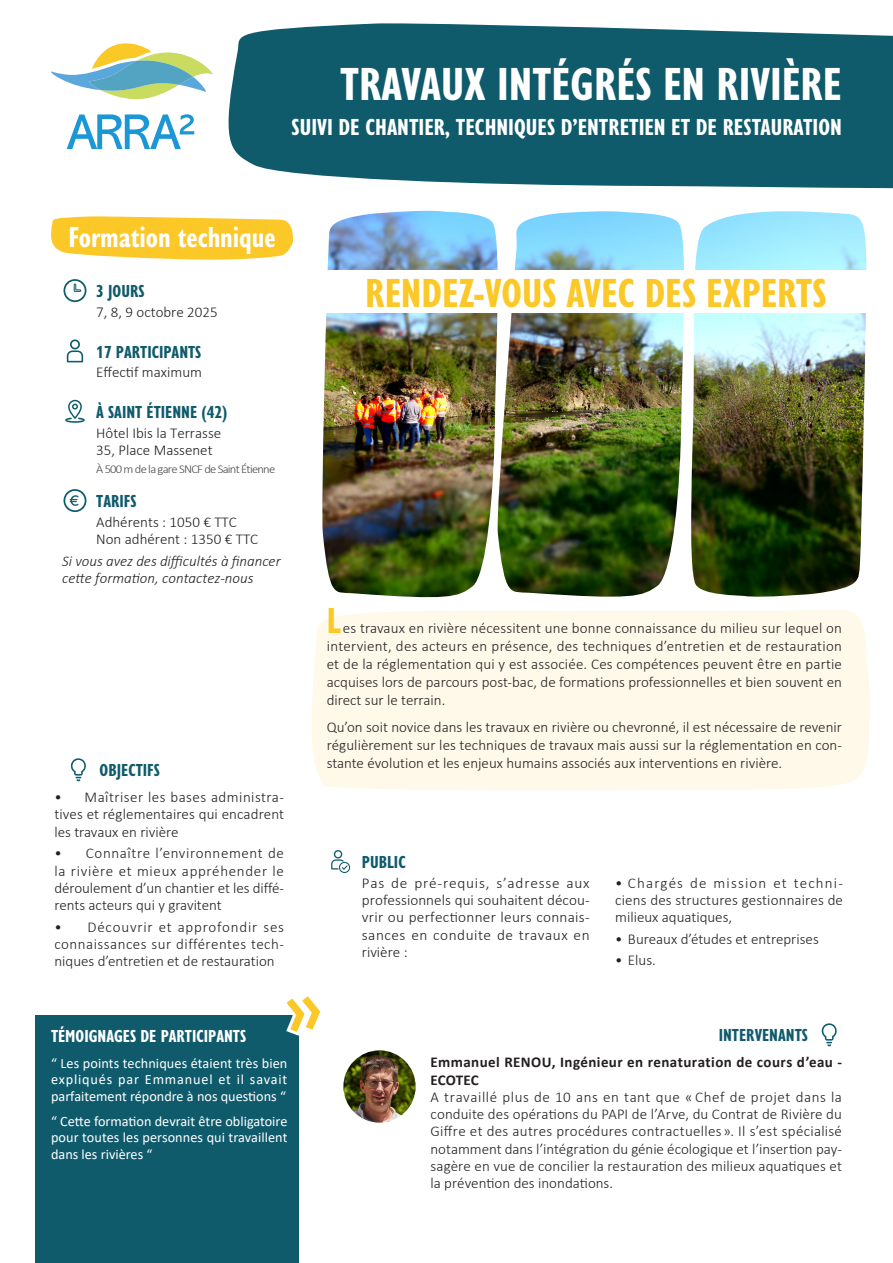
<style>
.page{position:relative;width:893px;height:1263px;background:#fff}
.page>*{position:absolute;margin:0;border:0;box-sizing:border-box;transform-origin:0 0}
.TITRE_1_BLANC{font:700 condensed 48px "Gill Sans Nova";color:#fff}
.RDV_avec_des_experts{font:700 condensed 42px "Gill Sans Nova";color:#fbc827}
.texte{font:700 condensed 37.5px "Gill Sans Nova";color:#fbc827}
.type_de_formation{font:700 condensed 30px "Gill Sans Nova";color:#fff}
.TITRE_2_BLANC{font:700 condensed 24px "Gill Sans Nova";color:#fff}
.titres_blocs{font:700 condensed 18px "Gill Sans Nova";color:#0f5b6c}
.titre_témoignages{font:700 condensed 18px "Gill Sans Nova";color:#fff}
.texte_intervenants{font:300 15px/17.2px "Calibri";color:#231f20;text-align:justify}
.texte-2{font:300 15px/18px "Calibri";color:#231f20;text-align:justify}
.texte_bloc{font:300 15px/17.2px "Calibri";color:#231f20;text-align:justify}
.texte_bloc-2{font:italic 300 15px/17.2px "Calibri";color:#231f20}
.texte_intervenants-2{font:700 15px/17.2px "Calibri";letter-spacing:.03em;color:#231f20}
.texte_témoignages{font:14.25px/16.5px "Calibri";letter-spacing:.005em;color:#fff;text-align:justify}
.petit_texte_gris{font:300 12px "Calibri";letter-spacing:-.06em;color:#48494a;scale:1.05 1}
</style>
<div class="page">
<img style="left:322px;top:211px;width:545px;height:386px">
<img style="left:343px;top:1050px;width:73px;height:73px;border-radius:36px">
<svg style="left:821px;top:1023px;width:16px;height:23px"></svg>
<div style="left:35px;top:1015px;width:264px;height:248px;background:#0f5b6c"></div>
<svg style="left:286px;top:996px;width:34px;height:40px"></svg>
<svg style="left:71px;top:758px;width:15px;height:23px"></svg>
<svg style="left:331px;top:850px;width:19px;height:23px"></svg>
<div style="left:312px;top:610px;width:558px;height:181px;background:#fef9e9"></div>
<svg style="left:63px;top:489px;width:23px;height:23px"></svg>
<svg style="left:65px;top:399px;width:20px;height:24px"></svg>
<svg style="left:67px;top:339px;width:16px;height:23px"></svg>
<svg style="left:63px;top:279px;width:23px;height:23px"></svg>
<svg style="left:51px;top:216px;width:242px;height:44px;background:#fbce41"></svg>
<div style="left:304px;top:270px;width:589px;height:43px;background:#fff"></div>
<svg style="left:228px;top:23px;width:665px;height:166px;background:#226878"></svg>
<svg style="left:51px;top:43px;width:162px;height:56px"></svg>
<svg style="left:67px;top:114px;width:127px;height:35px"></svg>
<p class="TITRE_1_BLANC" style="left:340px;top:52px;width:503px">TRAVAUX INTÉGRÉS EN RIVIÈRE</p>
<p class="TITRE_2_BLANC" style="left:292px;top:111px;width:552px">SUIVI DE CHANTIER, TECHNIQUES D’ENTRETIEN ET DE RESTAURATION</p>
<p class="type_de_formation" style="left:68px;top:217px;width:209px">Formation technique</p>
<p class="titres_blocs" style="left:96px;top:279px;width:50px">3 JOURS</p>
<p class="texte_bloc" style="left:96px;top:303px;width:123px">7, 8, 9 octobre 2025</p>
<p class="titres_blocs" style="left:96px;top:339px;width:107px">17 PARTICIPANTS</p>
<p class="texte_bloc" style="left:96px;top:363px;width:107px">Effectif maximum</p>
<p class="titres_blocs" style="left:96px;top:400px;width:133px">À SAINT ÉTIENNE (42)</p>
<p class="texte_bloc" style="left:96px;top:424px;width:126px">Hôtel Ibis la Terrasse</p>
<p class="texte_bloc" style="left:96px;top:441px;width:118px">35, Place Massenet</p>
<p class="petit_texte_gris" style="left:96px;top:462px;width:172px">À 500 m de la gare SNCF de Saint Étienne</p>
<p class="titres_blocs" style="left:96px;top:489px;width:42px">TARIFS</p>
<p class="texte_bloc" style="left:96px;top:513px;width:142px">Adhérents : 1050 € TTC</p>
<p class="texte_bloc" style="left:96px;top:530px;width:164px">Non adhérent : 1350 € TTC</p>
<p class="texte_bloc-2" style="left:62px;top:552px;width:220px">Si vous avez des difficultés à financer cette formation, contactez-nous</p>
<p class="titres_blocs" style="left:100px;top:758px;width:62px">OBJECTIFS</p>
<p class="texte_intervenants" style="left:54px;top:788px;width:231px">• Maîtriser les bases administra&shy;tives et réglementaires qui encadrent les travaux en rivière</p>
<p class="texte_intervenants" style="left:54px;top:844px;width:231px">• Connaître l’environnement de la rivière et mieux appréhender le déroulement d’un chantier et les diffé&shy;rents acteurs qui y gravitent</p>
<p class="texte_intervenants" style="left:54px;top:918px;width:231px">• Découvrir et approfondir ses connaissances sur différentes tech&shy;niques d’entretien et de restauration</p>
<p class="titre_témoignages" style="left:51px;top:1024px;width:197px">TÉMOIGNAGES DE PARTICIPANTS</p>
<p class="RDV_avec_des_experts" style="left:365px;top:265px;width:463px">RENDEZ-VOUS AVEC DES EXPERTS</p>
<p class="texte" style="left:327px;top:596px;width:16px">L</p>
<p class="texte-2" style="left:327px;top:619px;width:517px;text-indent:16px">es travaux en rivière nécessitent une bonne connaissance du milieu sur lequel on intervient, des acteurs en présence, des techniques d’entretien et de restauration et de la réglementation qui y est associée. Ces compétences peuvent être en partie acquises lors de parcours post-bac, de formations professionnelles et bien souvent en direct sur le terrain.</p>
<p class="texte-2" style="left:327px;top:718px;width:517px">Qu’on soit novice dans les travaux en rivière ou chevronné, il est nécessaire de revenir régulièrement sur les techniques de travaux mais aussi sur la réglementation en con&shy;stante évolution et les enjeux humains associés aux interventions en rivière.</p>
<p class="titres_blocs" style="left:362px;top:850px;width:45px">PUBLIC</p>
<p class="texte_bloc" style="left:362px;top:874px;width:229px">Pas de pré-requis, s’adresse aux professionnels qui souhaitent décou&shy;vrir ou perfectionner leurs connais&shy;sances en conduite de travaux en rivière :</p>
<p class="texte_intervenants" style="left:615px;top:874px;width:229px">• Chargés de mission et techni&shy;ciens des structures gestionnaires de milieux aquatiques,</p>
<p class="texte_intervenants" style="left:615px;top:930px;width:205px">• Bureaux d’études et entreprises</p>
<p class="texte_intervenants" style="left:615px;top:952px;width:42px">• Elus.</p>
<p class="titres_blocs" style="left:719px;top:1023px;width:91px">INTERVENANTS</p>
<p class="texte_témoignages" style="left:51px;top:1054px;width:238px">“ Les points techniques étaient très bien expliqués par Emmanuel et il savait parfaitement répondre à nos questions “</p>
<p class="texte_témoignages" style="left:51px;top:1112px;width:238px">“ Cette formation devrait être obligatoire pour toutes les personnes qui travaillent dans les rivières “</p>
<p class="texte_intervenants-2" style="left:431px;top:1053px;width:413px">Emmanuel RENOU, Ingénieur en renaturation de cours d’eau -<br>ECOTEC</p>
<p class="texte_intervenants" style="left:431px;top:1088px;width:413px">A travaillé plus de 10 ans en tant que « Chef de projet dans la conduite des opérations du PAPI de l’Arve, du Contrat de Rivière du Giffre et des autres procédures contractuelles ». Il s’est spécialisé notamment dans l’intégration du génie écologique et l’insertion pay&shy;sagère en vue de concilier la restauration des milieux aquatiques et la prévention des inondations.</p>
</div>
